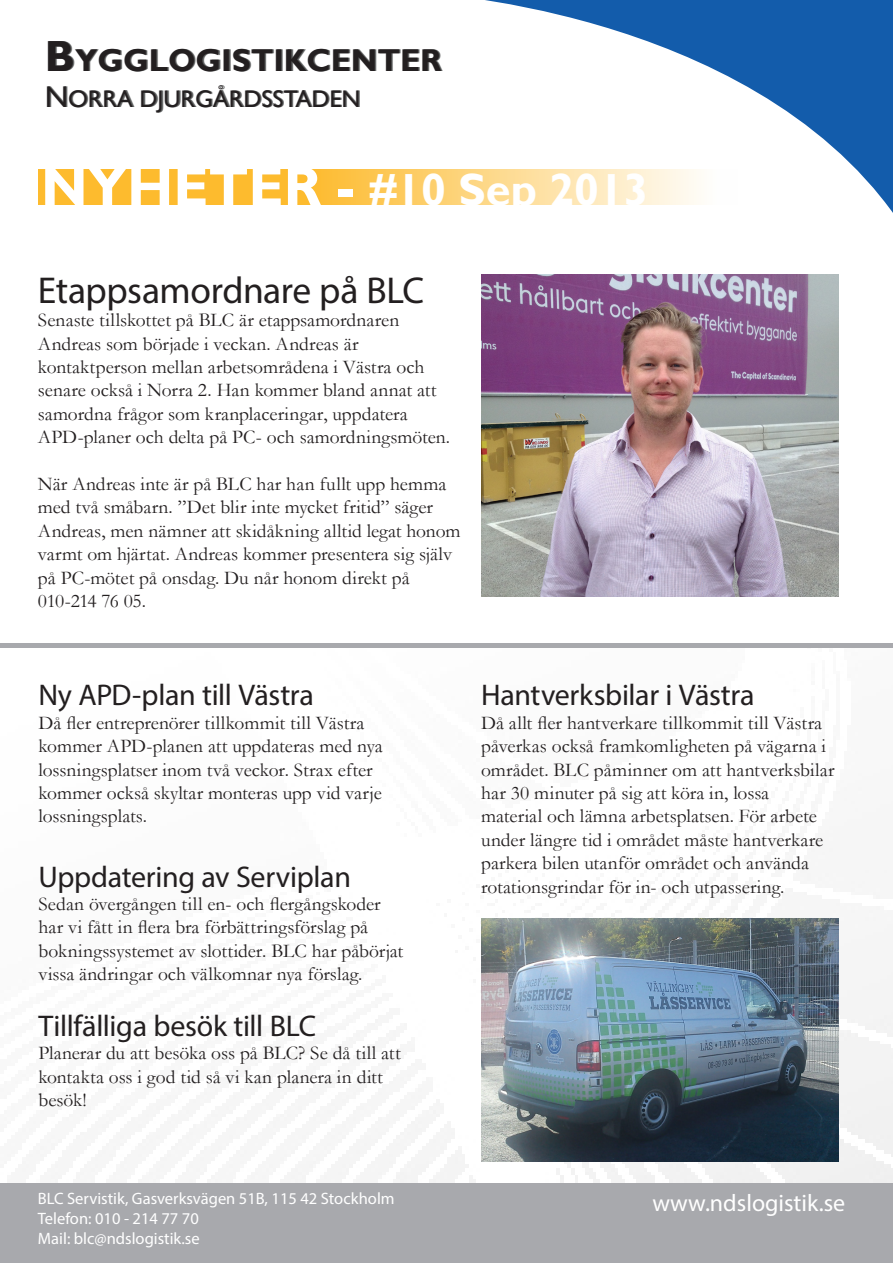
<style>
.page{position:relative;width:893px;height:1263px;background:#fff}
.page>*{position:absolute;margin:0;border:0;box-sizing:border-box;transform-origin:0 0}
.t1{font:700 45px "Gill Sans";color:#fff}
.t2{font:37.5px "Myriad Pro";letter-spacing:-.015em;color:#231f20}
.t3{font:700 31.5px "Gill Sans";color:#231f20}
.t4{font:30px "Myriad Pro";letter-spacing:-.015em;color:#231f20}
.t5{font:24px "Gill Sans";color:#231f20}
.t6{font:24px "Myriad Pro";color:#fff}
.t7{font:19.5px/23.4px "Garamond";color:#231f20}
.t8{font:19.5px "Garamond";letter-spacing:-.03em;color:#231f20}
.t9{font:16.5px "Myriad Pro";color:#fff}
.s1{font-size:43.5px}
.s2{font-size:30px}
.s3{font-size:55.5px}
</style>
<div class="page">
<img style="left:0;top:972px;width:893px;height:212px">
<div style="left:0;top:1184px;width:893px;height:79px;background:#a8a9ad"></div>
<svg style="left:485px;top:0;width:408px;height:213px"></svg>
<svg style="left:38px;top:169px;width:699px;height:36px;background:#fdd070"></svg>
<div style="left:0;top:643px;width:893px;height:5px;background:#a8a9ad"></div>
<img style="left:481px;top:918px;width:358px;height:243px">
<img style="left:481px;top:275px;width:358px;height:321px">
<p class="t3" style="left:45px;top:41px;width:398px"><span class="s1">B</span>YGGLOGISTIKCENTER</p>
<p class="t5" style="left:45px;top:85px;width:317px"><span class="s2">N</span>ORRA DJURGÅRDSSTADEN</p>
<p class="t1" style="left:41px;top:163px;width:609px"><span class="s3">NYHETER -</span> #10 Sep 2013</p>
<p class="t2" style="left:38px;top:267px;width:388px">Etappsamordnare på BLC</p>
<p class="t7" style="left:38px;top:308px;width:400px">Senaste tillskottet på BLC är etappsamordnaren Andreas som började i veckan. Andreas är kontaktperson mellan arbetsområdena i Västra och senare också i Norra 2. Han kommer bland annat att samordna frågor som kranplaceringar, uppdatera</p>
<p class="t7" style="left:38px;top:425px;width:414px">APD-planer och delta på PC- och samordningsmöten.</p>
<p class="t7" style="left:38px;top:472px;width:424px">När Andreas inte är på BLC har han fullt upp hemma med två småbarn. ”Det blir inte mycket fritid” säger Andreas, men nämner att skidåkning alltid legat honom varmt om hjärtat. Andreas kommer presentera sig själv på PC-mötet på onsdag. Du når honom direkt på</p>
<p class="t8" style="left:38px;top:588px;width:110px">010-214 76 05.</p>
<p class="t4" style="left:38px;top:677px;width:277px">Ny APD-plan till Västra</p>
<p class="t7" style="left:38px;top:710px;width:346px">Då fler entreprenörer tillkommit till Västra kommer APD-planen att uppdateras med nya lossningsplatser inom två veckor. Strax efter kommer också skyltar monteras upp vid varje lossningsplats.</p>
<p class="t4" style="left:38px;top:858px;width:314px">Uppdatering av Serviplan</p>
<p class="t7" style="left:38px;top:892px;width:366px">Sedan övergången till en- och flergångskoder har vi fått in flera bra förbättringsförslag på bokningssystemet av slottider. BLC har påbörjat vissa ändringar och välkomnar nya förslag.</p>
<p class="t4" style="left:38px;top:1007px;width:279px">Tillfälliga besök till BLC</p>
<p class="t7" style="left:38px;top:1041px;width:364px">Planerar du att besöka oss på BLC? Se då till att kontakta oss i god tid så vi kan planera in ditt besök!</p>
<p class="t4" style="left:481px;top:677px;width:275px">Hantverksbilar i Västra</p>
<p class="t7" style="left:481px;top:710px;width:355px">Då allt fler hantverkare tillkommit till Västra påverkas också framkomligheten på vägarna i området. BLC påminner om att hantverksbilar har 30 minuter på sig att köra in, lossa material och lämna arbetsplatsen. För arbete under längre tid i området måste hantverkare parkera bilen utanför området och använda rotationsgrindar för in- och utpassering.</p>
<p class="t9" style="left:38px;top:1188px;width:358px">BLC Servistik, Gasverksvägen 51B, 115 42 Stockholm</p>
<p class="t9" style="left:38px;top:1208px;width:162px">Telefon: 010 - 214 77 70</p>
<p class="t9" style="left:38px;top:1228px;width:163px">Mail: blc@ndslogistik.se</p>
<p class="t6" style="left:652px;top:1188px;width:194px">www.ndslogistik.se</p>
</div>
